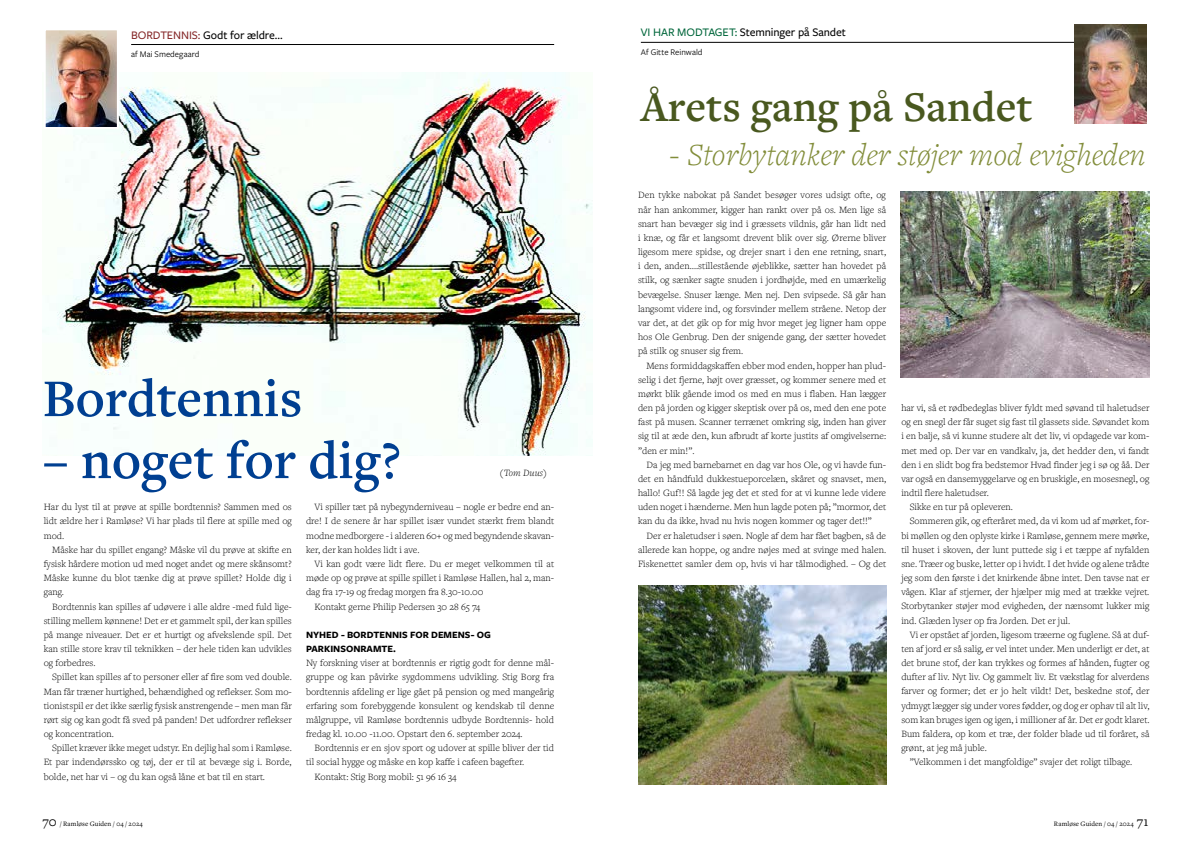
<style>
.page{position:relative;width:1191px;height:842px;background:#fff}
.page>*{position:absolute;margin:0;border:0;box-sizing:border-box;transform-origin:0 0}
.t1{font:600 55px "Freight Text Pro";color:#003f91}
.t2{font:600 44px "Freight Text Pro";color:#49581f}
.t3{font:italic 300 32px "Freight Text Pro";color:#828d3a}
.t4{font:500 12px "Freight Sans Pro";letter-spacing:-.005em;color:#000}
.t5{font:300 10px/14.2px "Freight Text Pro";color:#000;text-align:justify}
.t6{font:700 10px/14.2px "Freight Sans Pro";color:#000}
.t7{font:italic 300 10px "Freight Text Pro";color:#000}
.t8{font:9px "Freight Sans Pro";letter-spacing:.005em;color:#000}
.t9{font:7px "Freight Text Pro";letter-spacing:.01em;color:#000}
.s1{color:#852728}
.s2{color:#00663b}
.s3{font-size:14px}
</style>
<div class="page">
<hr style="left:641px;top:42px;width:505px;height:1px;background:#000">
<img style="left:43px;top:73px;width:549px;height:382px">
<hr style="left:131px;top:44px;width:423px;height:1px;background:#000">
<img style="left:47px;top:31px;width:69px;height:95px">
<div style="left:44px;top:28px;width:75px;height:101px;border:2px solid #fff"></div>
<img style="left:1074px;top:25px;width:72px;height:99px">
<img style="left:900px;top:191px;width:249px;height:187px">
<img style="left:638px;top:586px;width:248px;height:198px">
<p class="t4" style="left:131px;top:27px;width:153px"><span class="s1">BORDTENNIS:</span> Godt for ældre...</p>
<p class="t8" style="left:131px;top:48px;width:70px">af Mai Smedegaard</p>
<h1 class="t1" style="left:43px;top:362px;width:261px">Bordtennis</h1>
<h1 class="t1" style="left:43px;top:424px;width:360px">– noget for dig?</h1>
<p class="t7" style="left:499px;top:466px;width:49px">(Tom Duus)</p>
<p class="t5" style="left:306px;top:500px;width:250px;text-indent:8px">Vi spiller tæt på nybegynderniveau – nogle er bedre end an&shy;dre! I de senere år har spillet især vundet stærkt frem blandt modne medborgere - i alderen 60+ og med begyndende skavan&shy;ker, der kan holdes lidt i ave.</p>
<p class="t5" style="left:314px;top:556px;width:241px">Vi kan godt være lidt flere. Du er meget velkommen til at</p>
<p class="t5" style="left:306px;top:570px;width:249px">møde op og prøve at spille spillet i Ramløse Hallen, hal 2, man-</p>
<p class="t5" style="left:306px;top:585px;width:179px">dag fra 17-19 og fredag morgen fra 8.30-10.00</p>
<p class="t5" style="left:314px;top:599px;width:167px">Kontakt gerne Philip Pedersen 30 28 65 74</p>
<p class="t6" style="left:306px;top:627px;width:186px">NYHED - BORDTENNIS FOR DEMENS- OG<br>PARKINSONRAMTE.</p>
<p class="t5" style="left:306px;top:655px;width:250px">Ny forskning viser at bordtennis er rigtig godt for denne mål&shy;gruppe og kan påvirke sygdommens udvikling. Stig Borg fra bordtennis afdeling er lige gået på pension og med mangeårig erfaring som forebyggende konsulent og kendskab til denne målgruppe, vil Ramløse bordtennis udbyde Bordtennis- hold fredag kl. 10.00 -11.00. Opstart den 6. september 2024.</p>
<p class="t5" style="left:314px;top:740px;width:241px">Bordtennis er en sjov sport og udover at spille bliver der tid</p>
<p class="t5" style="left:306px;top:755px;width:220px">til social hygge og måske en kop kaffe i cafeen bagefter.</p>
<p class="t5" style="left:314px;top:769px;width:144px">Kontakt: Stig Borg mobil: 51 96 16 34</p>
<p class="t5" style="left:44px;top:500px;width:250px">Har du lyst til at prøve at spille bordtennis? Sammen med os lidt ældre her i Ramløse? Vi har plads til flere at spille med og mod.</p>
<p class="t5" style="left:44px;top:542px;width:250px;text-indent:8px">Måske har du spillet engang? Måske vil du prøve at skifte en fysisk hårdere motion ud med noget andet og mere skånsomt?<br>Måske kunne du blot tænke dig at prøve spillet? Holde dig i gang.</p>
<p class="t5" style="left:44px;top:599px;width:250px;text-indent:8px">Bordtennis kan spilles af udøvere i alle aldre -med fuld lige&shy;stilling mellem kønnene! Det er et gammelt spil, der kan spilles på mange niveauer. Det er et hurtigt og afvekslende spil. Det kan stille store krav til teknikken – der hele tiden kan udvikles og forbedres.</p>
<p class="t5" style="left:44px;top:670px;width:250px;text-indent:8px">Spillet kan spilles af to personer eller af fire som ved double.<br>Man får træner hurtighed, behændighed og reflekser. Som mo&shy;tionistspil er det ikke særlig fysisk anstrengende – men man får rørt sig og kan godt få sved på panden! Det udfordrer reflekser og koncentration.</p>
<p class="t5" style="left:44px;top:740px;width:250px;text-indent:8px">Spillet kræver ikke meget udstyr. En dejlig hal som i Ramløse.<br>Et par indendørssko og tøj, der er til at bevæge sig i. Borde, bolde, net har vi – og du kan også låne et bat til en start.</p>
<p class="t4" style="left:641px;top:24px;width:207px"><span class="s2">VI HAR MODTAGET:</span> Stemninger på Sandet</p>
<p class="t8" style="left:641px;top:46px;width:63px">Af Gitte Reinwald</p>
<h2 class="t2" style="left:641px;top:78px;width:393px">Årets gang på Sandet</h2>
<h3 class="t3" style="left:670px;top:134px;width:477px">- Storbytanker der støjer mod evigheden</h3>
<p class="t5" style="left:638px;top:188px;width:250px">Den tykke nabokat på Sandet besøger vores udsigt ofte, og når han ankommer, kigger han rankt over på os. Men lige så snart han bevæger sig ind i græssets vildnis, går han lidt ned i knæ, og får et langsomt drevent blik over sig. Ørerne bliver ligesom mere spidse, og drejer snart i den ene retning, snart, i den, anden….stillestående øjeblikke, sætter han hovedet på stilk, og sænker sagte snuden i jordhøjde, med en umærkelig bevægelse. Snuser længe. Men nej. Den svipsede. Så går han langsomt videre ind, og forsvinder mellem stråene. Netop der var det, at det gik op for mig hvor meget jeg ligner ham oppe hos Ole Genbrug. Den der snigende gang, der sætter hovedet på stilk og snuser sig frem.</p>
<p class="t5" style="left:638px;top:358px;width:250px;text-indent:8px">Mens formiddagskaffen ebber mod enden, hopper han plud&shy;selig i det fjerne, højt over græsset, og kommer senere med et mørkt blik gående imod os med en mus i flaben. Han lægger den på jorden og kigger skeptisk over på os, med den ene pote fast på musen. Scanner terrænet omkring sig, inden han giver sig til at æde den, kun afbrudt af korte justits af omgivelserne: ”den er min!”.</p>
<p class="t5" style="left:638px;top:457px;width:250px;text-indent:8px">Da jeg med barnebarnet en dag var hos Ole, og vi havde fun&shy;det en håndfuld dukkestueporcelæn, skåret og snavset, men, hallo! Guf!! Så lagde jeg det et sted for at vi kunne lede videre uden noget i hænderne. Men hun lagde poten på; ”mormor, det kan du da ikke, hvad nu hvis nogen kommer og tager det!!”</p>
<p class="t5" style="left:638px;top:528px;width:250px;text-indent:8px">Der er haletudser i søen. Nogle af dem har fået bagben, så de allerede kan hoppe, og andre nøjes med at svinge med halen.<br>Fiskenettet samler dem op, hvis vi har tålmodighed. – Og det</p>
<p class="t5" style="left:901px;top:400px;width:250px">har vi, så et rødbedeglas bliver fyldt med søvand til haletudser</p>
<p class="t5" style="left:901px;top:414px;width:249px">og en snegl der får suget sig fast til glassets side. Søvandet kom</p>
<p class="t5" style="left:901px;top:429px;width:250px">i en balje, så vi kunne studere alt det liv, vi opdagede var kom-</p>
<p class="t5" style="left:901px;top:443px;width:249px">met med op. Der var en vandkalv, ja, det hedder den, vi fandt</p>
<p class="t5" style="left:901px;top:457px;width:250px">den i en slidt bog fra bedstemor Hvad finder jeg i sø og åå. Der</p>
<p class="t5" style="left:901px;top:471px;width:250px">var også en dansemyggelarve og en bruskigle, en mosesnegl, og</p>
<p class="t5" style="left:901px;top:485px;width:89px">indtil flere haletudser.</p>
<p class="t5" style="left:909px;top:499px;width:105px">Sikke en tur på opleveren.</p>
<p class="t5" style="left:909px;top:514px;width:241px">Sommeren gik, og efteråret med, da vi kom ud af mørket, for-</p>
<p class="t5" style="left:901px;top:528px;width:250px">bi møllen og den oplyste kirke i Ramløse, gennem mere mørke,</p>
<p class="t5" style="left:901px;top:542px;width:250px">til huset i skoven, der lunt puttede sig i et tæppe af nyfalden</p>
<p class="t5" style="left:901px;top:556px;width:250px">sne. Træer og buske, letter op i hvidt. I det hvide og alene trådte</p>
<p class="t5" style="left:901px;top:570px;width:250px">jeg som den første i det knirkende åbne intet. Den tavse nat er</p>
<p class="t5" style="left:901px;top:585px;width:250px">vågen. Klar af stjerner, der hjælper mig med at trække vejret.</p>
<p class="t5" style="left:901px;top:599px;width:250px">Storbytanker støjer mod evigheden, der nænsomt lukker mig</p>
<p class="t5" style="left:901px;top:613px;width:170px">ind. Glæden lyser op fra Jorden. Det er jul.</p>
<p class="t5" style="left:909px;top:627px;width:241px">Vi er opstået af jorden, ligesom træerne og fuglene. Så at duf-</p>
<p class="t5" style="left:901px;top:641px;width:250px">ten af jord er så salig, er vel intet under. Men underligt er det, at</p>
<p class="t5" style="left:901px;top:655px;width:250px">det brune stof, der kan trykkes og formes af hånden, fugter og</p>
<p class="t5" style="left:901px;top:670px;width:250px">dufter af liv. Nyt liv. Og gammelt liv. Et vækstlag for alverdens</p>
<p class="t5" style="left:901px;top:684px;width:250px">farver og former; det er jo helt vildt! Det, beskedne stof, der</p>
<p class="t5" style="left:901px;top:698px;width:250px">ydmygt lægger sig under vores fødder, og dog er ophav til alt liv,</p>
<p class="t5" style="left:901px;top:712px;width:250px">som kan bruges igen og igen, i millioner af år. Det er godt klaret.</p>
<p class="t5" style="left:901px;top:726px;width:250px">Bum faldera, op kom et træ, der folder blade ud til foråret, så</p>
<p class="t5" style="left:901px;top:740px;width:87px">grønt, at jeg må juble.</p>
<p class="t5" style="left:909px;top:755px;width:224px">”Velkommen i det mangfoldige” svajer det roligt tilbage.</p>
<p class="t9" style="left:43px;top:819px;width:102px"><span class="s3">70</span> / Ramløse Guiden / 04 / 2024</p>
<p class="t9" style="left:1054px;top:819px;width:96px">Ramløse Guiden / 04 / 2024 <span class="s3">71</span></p>
</div>
